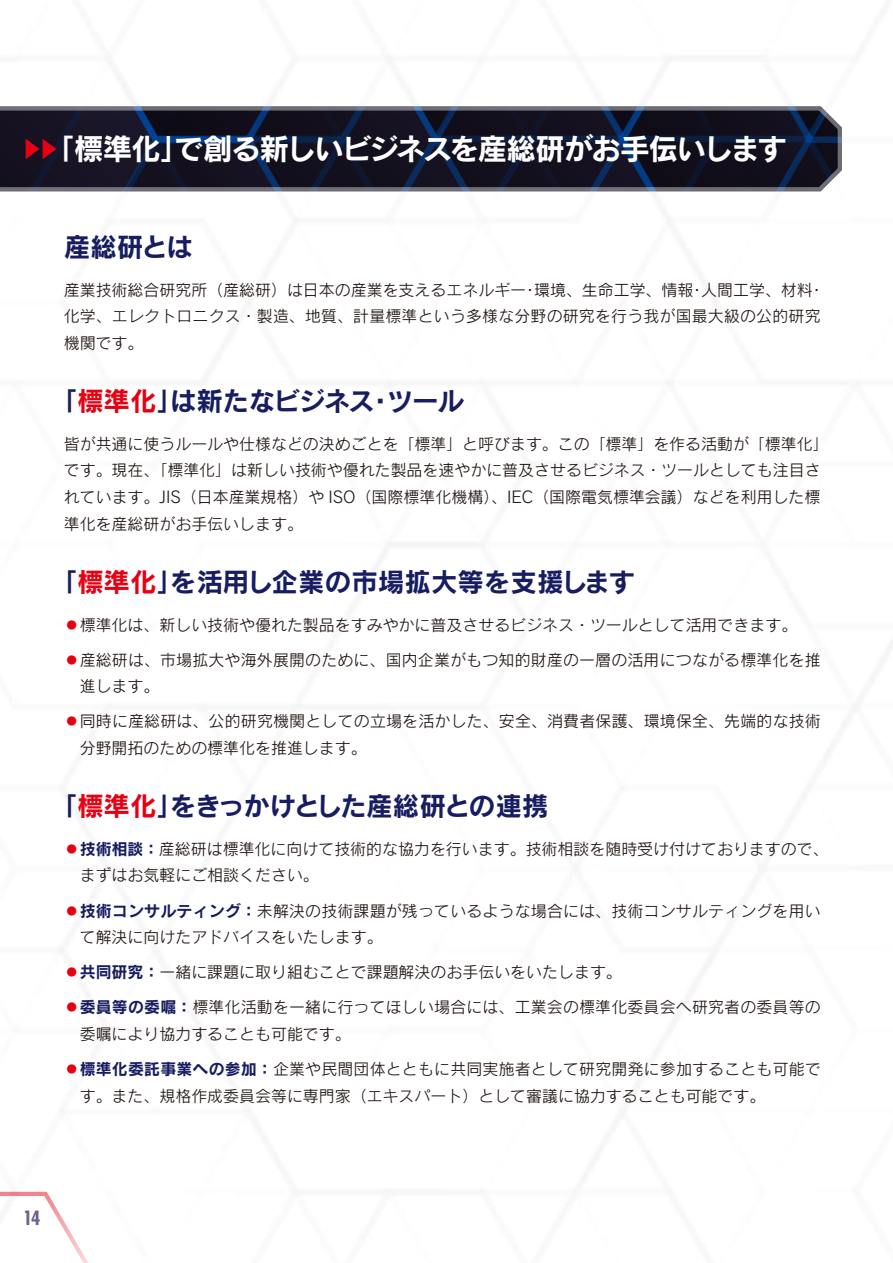
<style>
.page{position:relative;width:893px;height:1263px;background:#fff}
.page>*{position:absolute;margin:0;border:0;box-sizing:border-box;transform-origin:0 0}
.t1{font:29.7px "Rodin Pro B";letter-spacing:-.06em;color:#fff}
.t2{font:26.55px "Rodin Pro B";letter-spacing:-.005em;color:#181d62}
.t3{font:26.55px "Rodin Pro B";letter-spacing:-.035em;color:#181d62}
.t4{font:26.55px "Rodin Pro B";letter-spacing:-.03em;color:#181d62}
.t5{font:700 condensed 19.2px "Futura Std";color:#6e6190}
.t6{font:15.9px/26.5px "Rodin Pro M";color:#231916}
.s1{font-family:"Rodin Pro M";font-size:21.3px;color:#e60013}
.s2{color:#e60013}
.s3{font-family:"Rodin Pro B";color:#181d62}
</style>
<div class="page">
<svg style="left:0;top:106px;width:842px;height:86px;background:#1f2032"></svg>
<svg style="left:0;top:1191px;width:88px;height:72px"></svg>
<h1 class="t1" style="left:21px;top:129px;width:767px"><span class="s1">▶▶</span>「標準化」で創る新しいビジネスを産総研がお手伝いします</h1>
<h2 class="t2" style="left:64px;top:229px;width:130px">産総研とは</h2>
<p class="t6" style="left:64px;top:276px;width:762px">産業技術総合研究所（産総研）は日本の産業を支えるエネルギー・環境、生命工学、情報・人間工学、材料・化学、エレクトロニクス・製造、地質、計量標準という多様な分野の研究を行う我が国最大級の公的研究機関です。</p>
<h2 class="t4" style="left:50px;top:383px;width:415px">「<span class="s2">標準化</span>」は新たなビジネス・ツール</h2>
<p class="t6" style="left:64px;top:430px;width:766px">皆が共通に使うルールや仕様などの決めごとを「標準」と呼びます。この「標準」を作る活動が「標準化」です。現在、「標準化」は新しい技術や優れた製品を速やかに普及させるビジネス・ツールとしても注目されています。JIS（日本産業規格）や ISO（国際標準化機構）、IEC（国際電気標準会議）などを利用した標準化を産総研がお手伝いします。</p>
<h2 class="t2" style="left:50px;top:564px;width:586px">「<span class="s2">標準化</span>」を活用し企業の市場拡大等を支援します</h2>
<p class="t6" style="left:64px;top:611px;width:735px"><span class="s2">◦</span>標準化は、新しい技術や優れた製品をすみやかに普及させるビジネス・ツールとして活用できます。</p>
<p class="t6" style="left:80px;top:646px;width:743px;text-indent:-16px"><span class="s2">◦</span>産総研は、市場拡大や海外展開のために、国内企業がもつ知的財産の一層の活用につながる標準化を推進します。</p>
<p class="t6" style="left:80px;top:707px;width:743px;text-indent:-16px"><span class="s2">◦</span>同時に産総研は、公的研究機関としての立場を活かした、安全、消費者保護、環境保全、先端的な技術分野開拓のための標準化を推進します。</p>
<h2 class="t3" style="left:50px;top:788px;width:500px">「<span class="s2">標準化</span>」をきっかけとした産総研との連携</h2>
<p class="t6" style="left:80px;top:835px;width:750px;text-indent:-16px"><span class="s2">◦</span><span class="s3">技術相談：</span>産総研は標準化に向けて技術的な協力を行います。技術相談を随時受け付けておりますので、まずはお気軽にご相談ください。</p>
<p class="t6" style="left:80px;top:897px;width:743px;text-indent:-16px"><span class="s2">◦</span><span class="s3">技術コンサルティング：</span>未解決の技術課題が残っているような場合には、技術コンサルティングを用いて解決に向けたアドバイスをいたします。</p>
<p class="t6" style="left:64px;top:958px;width:560px"><span class="s2">◦</span><span class="s3">共同研究：</span>一緒に課題に取り組むことで課題解決のお手伝いをいたします。</p>
<p class="t6" style="left:80px;top:993px;width:743px;text-indent:-16px"><span class="s2">◦</span><span class="s3">委員等の委嘱：</span>標準化活動を一緒に行ってほしい場合には、工業会の標準化委員会へ研究者の委員等の委嘱により協力することも可能です。</p>
<p class="t6" style="left:80px;top:1055px;width:743px;text-indent:-16px"><span class="s2">◦</span><span class="s3">標準化委託事業への参加：</span>企業や民間団体とともに共同実施者として研究開発に参加することも可能です。また、規格作成委員会等に専門家（エキスパート）として審議に協力することも可能です。</p>
<p class="t5" style="left:23px;top:1206px;width:19px">14</p>
</div>
